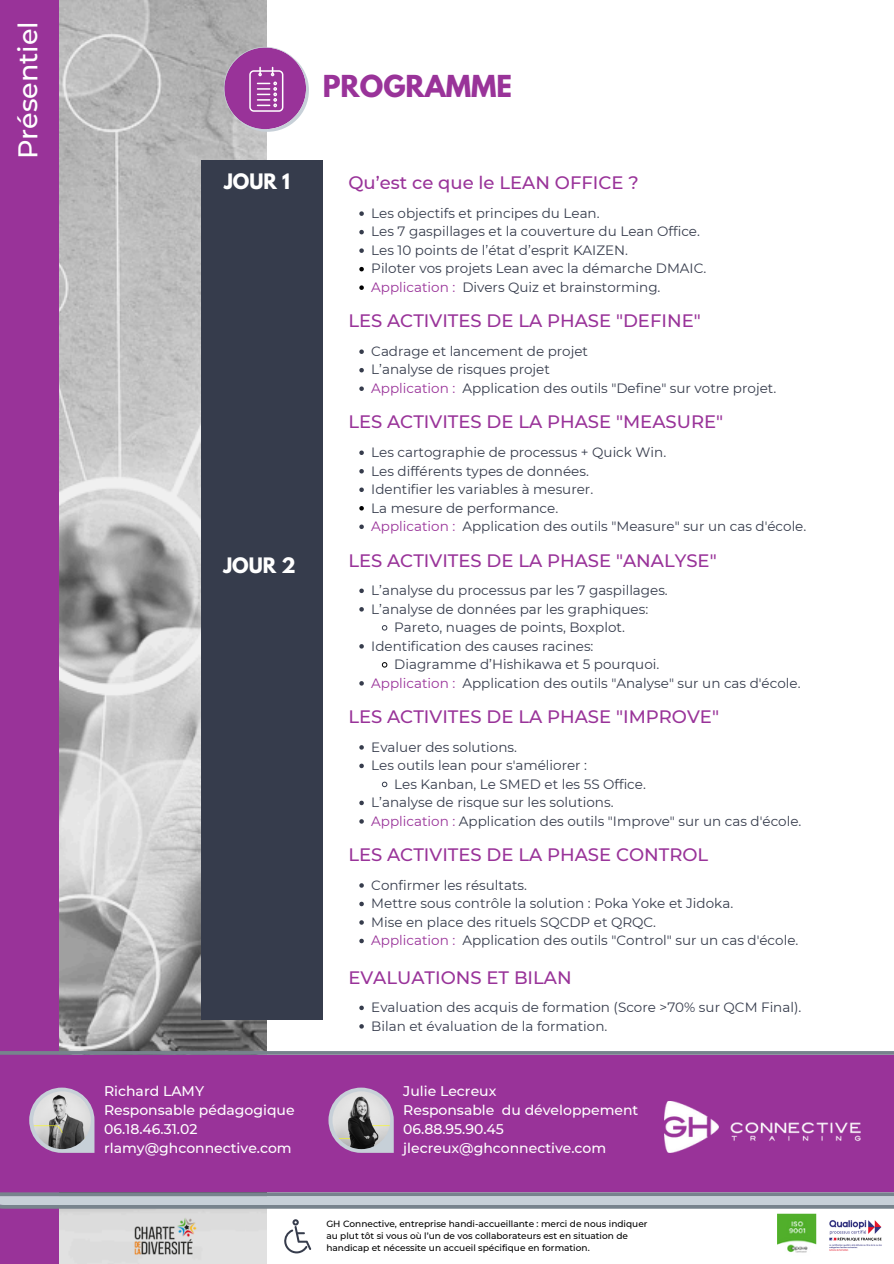
<style>
.page{position:relative;width:894px;height:1264px;background:#fff}
.page>*{position:absolute;margin:0;border:0;box-sizing:border-box;transform-origin:0 0}
.t1{font:500 27px "Montserrat";color:#fff}
.t2{font:700 26.85px "League Spartan";color:#939}
.t3{font:700 18.9px "League Spartan";color:#fff}
.t4{font:500 18px "Montserrat";color:#939}
.t5{font:500 13.95px/19.2px "Montserrat";color:#fff}
.t6{font:13.5px "Montserrat";color:#363c4c}
.t7{font:13.5px "Montserrat";color:#939}
.t8{font:500 9px/12px "Montserrat";color:#000}
.s1{color:#939}
</style>
<div class="page">
<img style="left:58px;top:0;width:209px;height:1263px">
<div style="left:0;top:0;width:58px;height:1263px;background:#939"></div>
<svg style="left:0;top:1051px;width:893px;height:157px;fill:#939"></svg>
<svg style="left:29px;top:1087px;width:65px;height:65px"></svg>
<img style="left:33px;top:1091px;width:58px;height:58px;border-radius:50%">
<svg style="left:328px;top:1087px;width:65px;height:65px"></svg>
<img style="left:332px;top:1091px;width:58px;height:58px;border-radius:50%">
<svg style="left:224px;top:47px;width:85px;height:84px"></svg>
<div style="left:201px;top:161px;width:121px;height:858px;background:#363c4c"></div>
<img style="left:664px;top:1101px;width:196px;height:51px">
<svg style="left:284px;top:1219px;width:27px;height:33px"></svg>
<svg style="left:359px;top:211px;width:5px;height:5px"></svg>
<svg style="left:359px;top:230px;width:5px;height:4px"></svg>
<svg style="left:359px;top:248px;width:5px;height:5px"></svg>
<svg style="left:359px;top:267px;width:5px;height:4px"></svg>
<svg style="left:359px;top:285px;width:5px;height:5px"></svg>
<svg style="left:359px;top:349px;width:5px;height:5px"></svg>
<svg style="left:359px;top:368px;width:5px;height:4px"></svg>
<svg style="left:359px;top:386px;width:5px;height:5px"></svg>
<svg style="left:359px;top:450px;width:5px;height:5px"></svg>
<svg style="left:359px;top:469px;width:5px;height:4px"></svg>
<svg style="left:359px;top:487px;width:5px;height:5px"></svg>
<svg style="left:359px;top:506px;width:5px;height:4px"></svg>
<svg style="left:359px;top:524px;width:5px;height:5px"></svg>
<svg style="left:359px;top:588px;width:5px;height:5px"></svg>
<svg style="left:359px;top:607px;width:5px;height:4px"></svg>
<svg style="left:381px;top:625px;width:6px;height:5px"></svg>
<svg style="left:359px;top:644px;width:5px;height:4px"></svg>
<svg style="left:381px;top:662px;width:6px;height:5px"></svg>
<svg style="left:359px;top:681px;width:5px;height:4px"></svg>
<svg style="left:359px;top:745px;width:5px;height:4px"></svg>
<svg style="left:359px;top:763px;width:5px;height:5px"></svg>
<svg style="left:381px;top:781px;width:6px;height:6px"></svg>
<svg style="left:359px;top:800px;width:5px;height:5px"></svg>
<svg style="left:359px;top:819px;width:5px;height:4px"></svg>
<svg style="left:359px;top:883px;width:5px;height:4px"></svg>
<svg style="left:359px;top:901px;width:5px;height:5px"></svg>
<svg style="left:359px;top:920px;width:5px;height:4px"></svg>
<svg style="left:359px;top:938px;width:5px;height:5px"></svg>
<svg style="left:359px;top:1005px;width:5px;height:5px"></svg>
<svg style="left:359px;top:1024px;width:5px;height:4px"></svg>
<img style="left:135px;top:1217px;width:62px;height:37px">
<img style="left:777px;top:1213px;width:38px;height:40px">
<img style="left:829px;top:1220px;width:53px;height:31px">
<h3 class="t1" style="left:11px;top:159px;width:140px;rotate:-90deg">Présentiel</h3>
<h3 class="t2" style="left:322px;top:73px;width:191px">PROGRAMME</h3>
<h4 class="t3" style="left:224px;top:172px;width:67px">JOUR 1</h4>
<h3 class="t3" style="left:223px;top:555px;width:74px">JOUR 2</h3>
<h1 class="t5" style="left:104px;top:1081px;width:192px">Richard LAMY<br>Responsable pédagogique<br>06.18.46.31.02 rlamy@ghconnective.com</h1>
<p class="t4" style="left:348px;top:172px;width:292px">Qu’est ce que le LEAN OFFICE ?</p>
<p class="t6" style="left:371px;top:205px;width:230px">Les objectifs et principes du Lean.</p>
<p class="t6" style="left:371px;top:223px;width:330px">Les 7 gaspillages et la couverture du Lean Office.</p>
<p class="t6" style="left:371px;top:242px;width:258px">Les 10 points de l’état d’esprit KAIZEN.</p>
<h6 class="t6" style="left:371px;top:260px;width:336px">Piloter vos projets Lean avec la démarche DMAIC.</h6>
<h3 class="t6" style="left:371px;top:279px;width:290px"><span class="s1">Application :</span> Divers Quiz et brainstorming.</h3>
<p class="t4" style="left:348px;top:310px;width:354px">LES ACTIVITES DE LA PHASE "DEFINE"</p>
<p class="t6" style="left:371px;top:343px;width:218px">Cadrage et lancement de projet</p>
<h3 class="t6" style="left:371px;top:361px;width:180px">L’analyse de risques projet</h3>
<p class="t7" style="left:371px;top:380px;width:85px">Application :</p>
<p class="t6" style="left:462px;top:380px;width:315px">Application des outils "Define" sur votre projet.</p>
<p class="t4" style="left:348px;top:411px;width:376px">LES ACTIVITES DE LA PHASE "MEASURE"</p>
<p class="t6" style="left:371px;top:444px;width:296px">Les cartographie de processus + Quick Win.</p>
<p class="t6" style="left:371px;top:462px;width:219px">Les différents types de données.</p>
<p class="t6" style="left:371px;top:481px;width:223px">Identifier les variables à mesurer.</p>
<p class="t6" style="left:371px;top:499px;width:188px">La mesure de performance.</p>
<h3 class="t7" style="left:371px;top:518px;width:85px">Application :</h3>
<p class="t6" style="left:462px;top:518px;width:345px">Application des outils "Measure" sur un cas d'école.</p>
<p class="t4" style="left:348px;top:549px;width:370px">LES ACTIVITES DE LA PHASE "ANALYSE"</p>
<p class="t6" style="left:371px;top:582px;width:298px">L’analyse du processus par les 7 gaspillages.</p>
<p class="t6" style="left:371px;top:600px;width:278px">L’analyse de données par les graphiques:</p>
<p class="t6" style="left:394px;top:619px;width:232px">Pareto, nuages de points, Boxplot.</p>
<p class="t6" style="left:371px;top:637px;width:224px">Identification des causes racines:</p>
<p class="t6" style="left:394px;top:656px;width:266px">Diagramme d’Hishikawa et 5 pourquoi.</p>
<p class="t7" style="left:371px;top:674px;width:85px">Application :</p>
<h3 class="t6" style="left:462px;top:674px;width:339px">Application des outils "Analyse" sur un cas d'école.</h3>
<h3 class="t4" style="left:348px;top:705px;width:372px">LES ACTIVITES DE LA PHASE "IMPROVE"</h3>
<h3 class="t6" style="left:371px;top:738px;width:147px">Evaluer des solutions.</h3>
<p class="t6" style="left:371px;top:757px;width:217px">Les outils lean pour s'améliorer :</p>
<p class="t6" style="left:394px;top:775px;width:253px">Les Kanban, Le SMED et les 5S Office.</p>
<p class="t6" style="left:371px;top:794px;width:244px">L’analyse de risque sur les solutions.</p>
<p class="t6" style="left:371px;top:812px;width:431px"><span class="s1">Application :</span> Application des outils "Improve" sur un cas d'école.</p>
<p class="t4" style="left:348px;top:843px;width:361px">LES ACTIVITES DE LA PHASE CONTROL</p>
<h3 class="t6" style="left:371px;top:876px;width:157px">Confirmer les résultats.</h3>
<p class="t6" style="left:371px;top:895px;width:363px">Mettre sous contrôle la solution : Poka Yoke et Jidoka.</p>
<p class="t6" style="left:371px;top:913px;width:286px">Mise en place des rituels SQCDP et QRQC.</p>
<p class="t7" style="left:371px;top:932px;width:85px">Application :</p>
<p class="t6" style="left:462px;top:932px;width:337px">Application des outils "Control" sur un cas d'école.</p>
<p class="t4" style="left:348px;top:966px;width:225px">EVALUATIONS ET BILAN</p>
<p class="t6" style="left:371px;top:999px;width:431px">Evaluation des acquis de formation (Score &gt;70% sur QCM Final).</p>
<p class="t6" style="left:371px;top:1017px;width:237px">Bilan et évaluation de la formation.</p>
<p class="t5" style="left:403px;top:1081px;width:236px">Julie Lecreux<br>Responsable du développement<br>06.88.95.90.45 jlecreux@ghconnective.com</p>
<p class="t8" style="left:326px;top:1217px;width:322px">GH Connective, entreprise handi-accueillante : merci de nous indiquer au plut tôt si vous où l’un de vos collaborateurs est en situation de handicap et nécessite un accueil spécifique en formation.</p>
</div>
